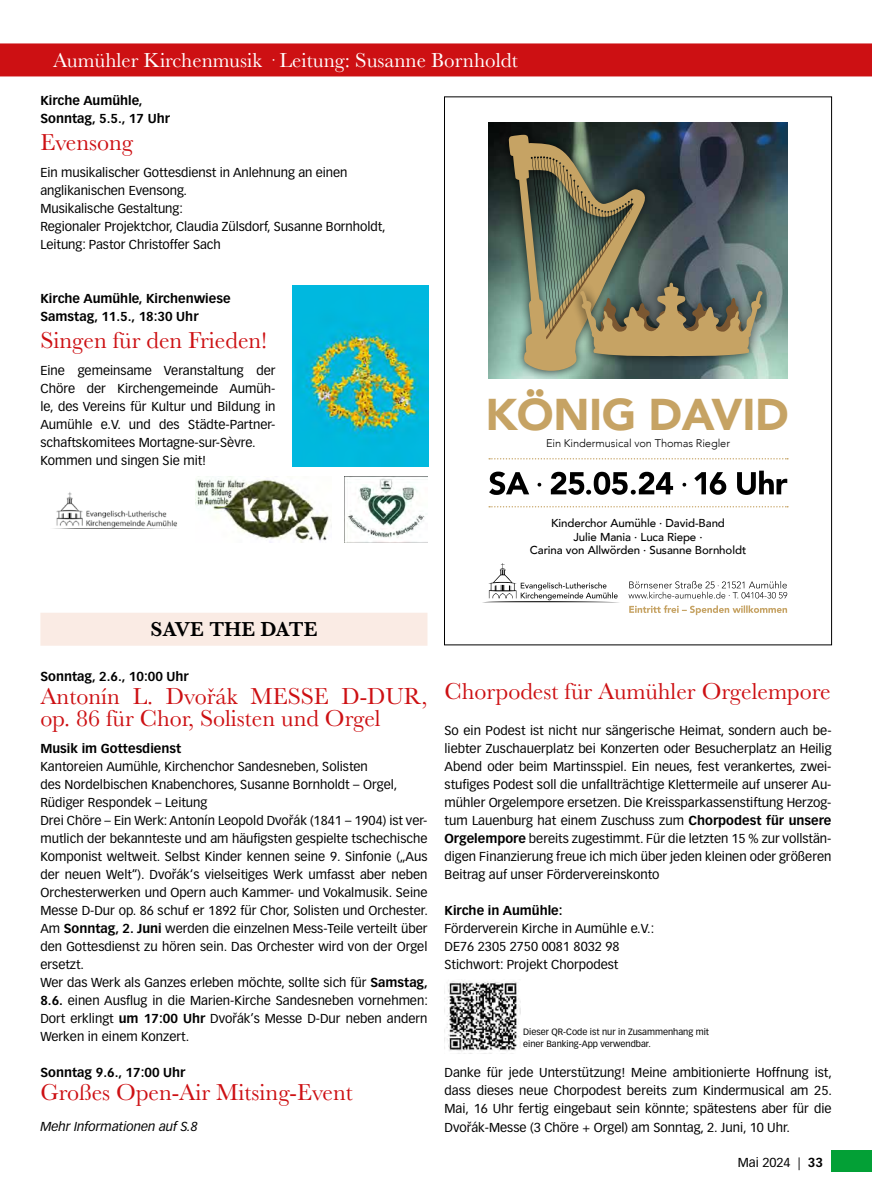
<style>
.page{position:relative;width:872px;height:1191px;background:#fff}
.page>*{position:absolute;margin:0;border:0;box-sizing:border-box;transform-origin:0 0}
.t1{font:900 44.4px "Avenir";letter-spacing:-.01em;color:#c6a364}
.t2{font:24px/22.5px "Baskerville";color:#cd1013}
.t3{font:21px "Baskerville";color:#fff}
.t4{font:600 21px "Baskerville";color:#000}
.t5{font:12.75px/18px "Vectora LT Pro";color:#000}
.t6{font:700 12.75px/18px "Vectora LT Pro";color:#000}
.t7{font:italic 12.75px "Vectora LT Pro";color:#000}
.t8{font:500 11.55px/13.8px "Avenir";letter-spacing:-.005em;color:#000;text-align:center}
.t9{font:300 11.1px "Avenir";letter-spacing:-.005em;color:#000}
.t10{font:9px/12px "Vectora LT Pro";color:#000}
.s1{font-weight:700}
</style>
<div class="page">
<div style="left:0;top:43px;width:872px;height:33px;background:#cd1013"></div>
<div style="left:831px;top:1150px;width:41px;height:21px;background:#03a036"></div>
<img style="left:489px;top:122px;width:298px;height:256px">
<div style="left:499px;top:125px;width:155px;height:255px;background:#000;opacity:.75"></div>
<svg style="left:486px;top:563px;width:132px;height:39px"></svg>
<svg style="left:628px;top:581px;width:159px;height:17px"></svg>
<svg style="left:629px;top:605px;width:158px;height:10px"></svg>
<svg style="left:682px;top:470px;width:105px;height:25px"></svg>
<svg style="left:551px;top:472px;width:122px;height:23px"></svg>
<svg style="left:489px;top:471px;width:52px;height:24px"></svg>
<svg style="left:489px;top:458px;width:299px;height:1px"></svg>
<svg style="left:489px;top:506px;width:299px;height:1px"></svg>
<div style="left:570px;top:273px;width:202px;height:94px;background:#000;opacity:.75"></div>
<svg style="left:508px;top:135px;width:255px;height:236px"></svg>
<img style="left:444px;top:981px;width:76px;height:71px">
<div style="left:40px;top:612px;width:387px;height:33px;background:#faebe4"></div>
<img style="left:195px;top:476px;width:136px;height:66px">
<img style="left:344px;top:476px;width:83px;height:66px">
<img style="left:292px;top:285px;width:136px;height:181px">
<img style="left:56px;top:492px;width:121px;height:36px">
<h3 class="t3" style="left:53px;top:47px;width:466px">Aumühler Kirchenmusik · Leitung: Susanne Bornholdt</h3>
<p class="t6" style="left:40px;top:91px;width:131px">Kirche Aumühle,<br>Sonntag, 5.5., 17 Uhr</p>
<h2 class="t2" style="left:40px;top:131px;width:94px">Evensong</h2>
<p class="t5" style="left:40px;top:164px;width:347px">Ein musikalischer Gottesdienst in Anlehnung an einen anglikanischen Evensong.<br>Musikalische Gestaltung:<br>Regionaler Projektchor, Claudia Zülsdorf, Susanne Bornholdt, Leitung: Pastor Christoffer Sach</p>
<p class="t6" style="left:40px;top:289px;width:192px">Kirche Aumühle, Kirchenwiese<br>Samstag, 11.5., 18:30 Uhr</p>
<h2 class="t2" style="left:40px;top:329px;width:228px">Singen für den Frieden!</h2>
<p class="t5" style="left:40px;top:362px;width:236px">Eine gemeinsame Veranstaltung der Chöre der Kirchengemeinde Aumüh&shy;le, des Vereins für Kultur und Bildung in Aumühle e.V. und des Städte-Partner&shy;schaftskomitees Mortagne-sur-Sèvre.<br>Kommen und singen Sie mit!</p>
<h1 class="t1" style="left:485px;top:377px;width:305px">KÖNIG DAVID</h1>
<p class="t9" style="left:546px;top:436px;width:185px">Ein Kindermusical von Thomas Riegler</p>
<p class="t8" style="left:530px;top:515px;width:218px">Kinderchor Aumühle · David-Band<br>Julie Mania · Luca Riepe ·<br>Carina von Allwörden · Susanne Bornholdt</p>
<h3 class="t4" style="left:150px;top:614px;width:169px">SAVE THE DATE</h3>
<p class="t6" style="left:40px;top:667px;width:150px">Sonntag, 2.6., 10:00 Uhr</p>
<h2 class="t2" style="left:40px;top:685px;width:388px">Antonín L. Dvořák MESSE D-DUR, op. 86 für Chor, Solisten und Orgel</h2>
<p class="t6" style="left:40px;top:739px;width:142px">Musik im Gottesdienst</p>
<p class="t5" style="left:40px;top:758px;width:389px">Kantoreien Aumühle, Kirchenchor Sandesneben, Solisten<br>des Nordelbischen Knabenchores, Susanne Bornholdt – Orgel, Rüdiger Respondek – Leitung<br>Drei Chöre – Ein Werk: Antonín Leopold Dvořák (1841 – 1904) ist ver&shy;mutlich der bekannteste und am häufigsten gespielte tschechische Komponist weltweit. Selbst Kinder kennen seine 9. Sinfonie („Aus der neuen Welt“). Dvořák‘s vielseitiges Werk umfasst aber neben Orchesterwerken und Opern auch Kammer- und Vokalmusik. Seine Messe D-Dur op. 86 schuf er 1892 für Chor, Solisten und Orchester.<br>Am <span class="s1">Sonntag, 2. Juni</span> werden die einzelnen Mess-Teile verteilt über den Gottesdienst zu hören sein. Das Orchester wird von der Orgel ersetzt.<br>Wer das Werk als Ganzes erleben möchte, sollte sich für <span class="s1">Samstag, 8.6.</span> einen Ausflug in die Marien-Kirche Sandesneben vornehmen:<br>Dort erklingt <span class="s1">um 17:00 Uhr</span> Dvořák’s Messe D-Dur neben andern Werken in einem Konzert.</p>
<p class="t6" style="left:40px;top:1064px;width:147px">Sonntag 9.6., 17:00 Uhr</p>
<h2 class="t2" style="left:40px;top:1081px;width:314px">Großes Open-Air Mitsing-Event</h2>
<p class="t7" style="left:40px;top:1119px;width:159px">Mehr Informationen auf S.8</p>
<h2 class="t2" style="left:444px;top:680px;width:388px">Chorpodest für Aumühler Orgelempore</h2>
<p class="t5" style="left:444px;top:722px;width:388px;text-align:justify">So ein Podest ist nicht nur sängerische Heimat, sondern auch be&shy;liebter Zuschauerplatz bei Konzerten oder Besucherplatz an Heilig Abend oder beim Martinsspiel. Ein neues, fest verankertes, zwei&shy;stufiges Podest soll die unfallträchtige Klettermeile auf unserer Au&shy;mühler Orgelempore ersetzen. Die Kreissparkassenstiftung Herzog&shy;tum Lauenburg hat einem Zuschuss zum <span class="s1">Chorpodest für unsere Orgelempore</span> bereits zugestimmt. Für die letzten 15 % zur vollstän&shy;digen Finanzierung freue ich mich über jeden kleinen oder größeren Beitrag auf unser Fördervereinskonto</p>
<p class="t6" style="left:444px;top:901px;width:120px">Kirche in Aumühle:</p>
<p class="t5" style="left:444px;top:920px;width:211px">Förderverein Kirche in Aumühle e.V.:<br>DE76 2305 2750 0081 8032 98<br>Stichwort: Projekt Chorpodest</p>
<p class="t10" style="left:523px;top:1026px;width:187px">Dieser QR-Code ist nur in Zusammenhang mit einer Banking-App verwendbar.</p>
<p class="t5" style="left:444px;top:1064px;width:389px;text-align:justify">Danke für jede Unterstützung! Meine ambitionierte Hoffnung ist, dass dieses neue Chorpodest bereits zum Kindermusical am 25.<br>Mai, 16 Uhr fertig eingebaut sein könnte; spätestens aber für die Dvořák-Messe (3 Chöre + Orgel) am Sonntag, 2. Juni, 10 Uhr.</p>
<p class="t5" style="left:737px;top:1154px;width:87px">Mai 2024 | <span class="s1">33</span></p>
</div>
